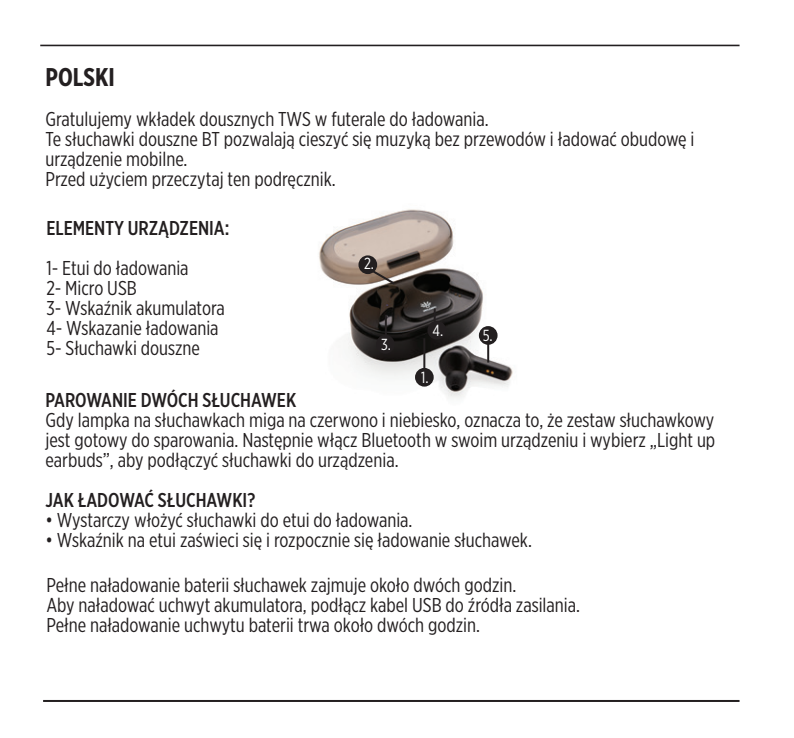
<style>
.page{position:relative;width:794px;height:738px;background:#fff}
.page>*{position:absolute;margin:0;border:0;box-sizing:border-box;transform-origin:0 0}
.Language{font:700 25.6px "Gotham X Narrow";color:#231f20}
.t1{font:20px/20px "Gotham X Narrow";color:#231f20;text-align:justify}
.t2{font:500 20px "Gotham X Narrow";color:#231f20}
.t3{font:16px "Gotham X Narrow";color:#fff}
</style>
<div class="page">
<hr style="left:43px;top:699px;width:696px;height:2px;background:#231f20">
<hr style="left:40px;top:45px;width:699px;height:1px;background:#231f20">
<img style="left:319px;top:209px;width:194px;height:189px">
<hr style="left:423px;top:338px;width:2px;height:30px;background:#231f20">
<div style="left:415px;top:367px;width:19px;height:19px;background:#231f20;border-radius:50%"></div>
<svg style="left:365px;top:265px;width:32px;height:21px"></svg>
<div style="left:358px;top:255px;width:19px;height:19px;background:#231f20;border-radius:50%"></div>
<div style="left:427px;top:320px;width:19px;height:19px;background:#231f20;border-radius:50%"></div>
<svg style="left:434px;top:308px;width:2px;height:12px"></svg>
<hr style="left:385px;top:315px;width:2px;height:30px;background:#231f20">
<div style="left:376px;top:335px;width:19px;height:18px;background:#231f20;border-radius:50%"></div>
<hr style="left:487px;top:332px;width:2px;height:30px;background:#231f20">
<div style="left:479px;top:326px;width:18px;height:18px;background:#231f20;border-radius:50%"></div>
<p class="Language" style="left:45px;top:61px;width:71px">POLSKI</p>
<p class="t1" style="left:45px;top:108px;width:444px">Gratulujemy wkładek dousznych TWS w futerale do ładowania.</p>
<p class="t1" style="left:45px;top:128px;width:650px">Te słuchawki douszne BT pozwalają cieszyć się muzyką bez przewodów i ładować obudowę i urządzenie mobilne.</p>
<p class="t1" style="left:45px;top:168px;width:292px">Przed użyciem przeczytaj ten podręcznik.</p>
<p class="t2" style="left:46px;top:215px;width:185px">ELEMENTY URZĄDZENIA:</p>
<p class="t1" style="left:46px;top:257px;width:144px">1- Etui do ładowania</p>
<p class="t1" style="left:46px;top:277px;width:92px">2- Micro USB</p>
<p class="t1" style="left:46px;top:297px;width:180px">3- Wskaźnik akumulatora</p>
<p class="t1" style="left:46px;top:317px;width:174px">4- Wskazanie ładowania</p>
<p class="t1" style="left:46px;top:337px;width:155px">5- Słuchawki douszne</p>
<p class="t3" style="left:364px;top:254px;width:12px">2.</p>
<p class="t3" style="left:432px;top:320px;width:12px">4.</p>
<p class="t3" style="left:483px;top:325px;width:12px">5.</p>
<p class="t3" style="left:381px;top:334px;width:11px">3.</p>
<p class="t3" style="left:421px;top:367px;width:9px">1.</p>
<p class="t2" style="left:45px;top:387px;width:252px">PAROWANIE DWÓCH SŁUCHAWEK</p>
<p class="t1" style="left:45px;top:409px;width:671px">Gdy lampka na słuchawkach miga na czerwono i niebiesko, oznacza to, że zestaw słuchawkowy jest gotowy do sparowania. Następnie włącz Bluetooth w swoim urządzeniu i wybierz „Light up earbuds”, aby podłączyć słuchawki do urządzenia.</p>
<p class="t2" style="left:45px;top:487px;width:211px">JAK ŁADOWAĆ SŁUCHAWKI?</p>
<p class="t1" style="left:45px;top:509px;width:368px">• Wystarczy włożyć słuchawki do etui do ładowania.</p>
<p class="t1" style="left:45px;top:529px;width:488px">• Wskaźnik na etui zaświeci się i rozpocznie się ładowanie słuchawek.</p>
<p class="t1" style="left:46px;top:574px;width:471px">Pełne naładowanie baterii słuchawek zajmuje około dwóch godzin.</p>
<p class="t1" style="left:46px;top:594px;width:535px">Aby naładować uchwyt akumulatora, podłącz kabel USB do źródła zasilania.</p>
<p class="t1" style="left:46px;top:614px;width:435px">Pełne naładowanie uchwytu baterii trwa około dwóch godzin.</p>
</div>
